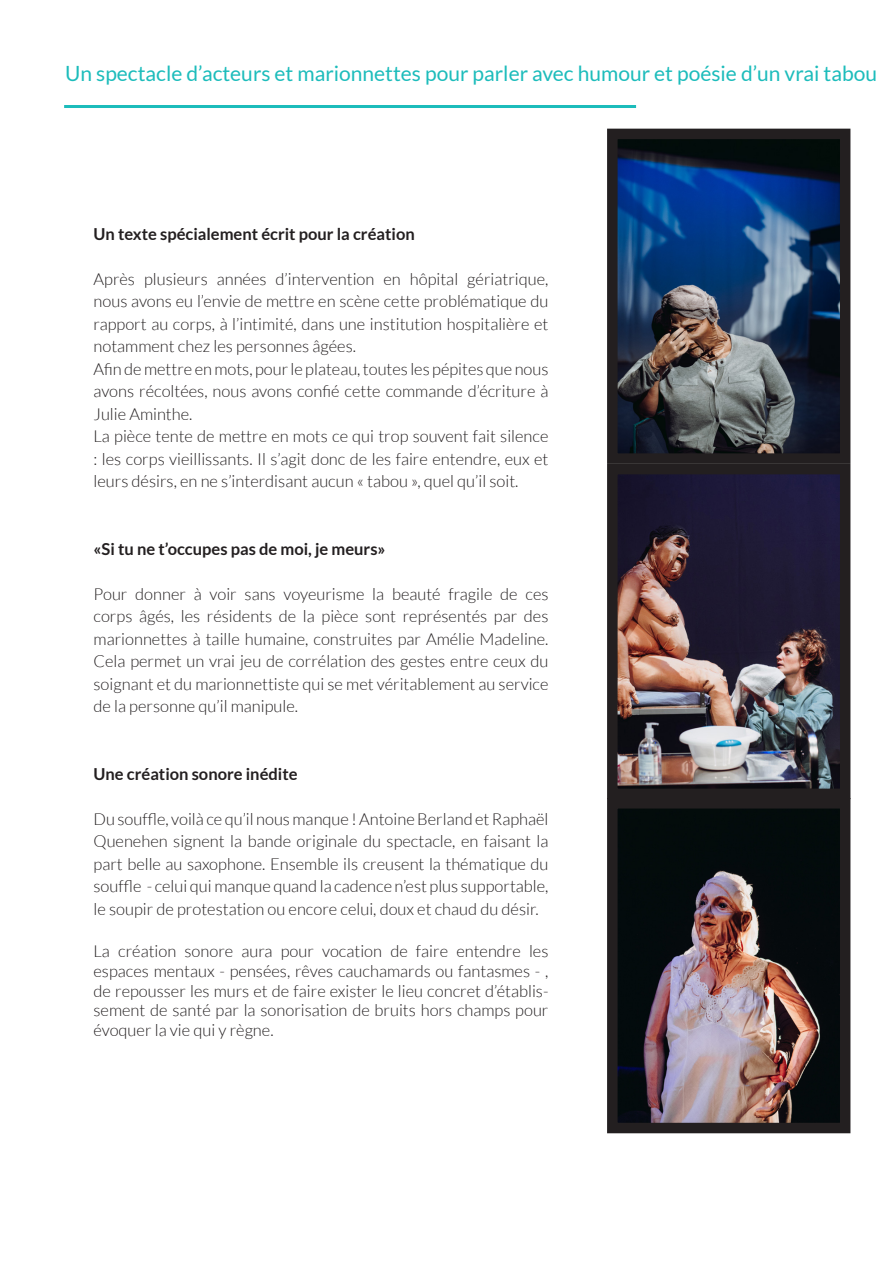
<style>
.page{position:relative;width:893px;height:1263px;background:#fff}
.page>*{position:absolute;margin:0;border:0;box-sizing:border-box;transform-origin:0 0}
.t1{font:21px "Lato";color:#1cbcbb}
.t2{font:300 16.5px/22.5px "Lato";color:#231f20;text-align:justify}
.t3{font:700 16.5px "Lato";color:#231f20}
</style>
<div class="page">
<hr style="left:64px;top:105px;width:572px;height:3px;background:#1cbcbb">
<img style="left:618px;top:475px;width:221px;height:313px">
<div style="left:607px;top:464px;width:243px;height:335px;border:10px solid #231f20"></div>
<img style="left:618px;top:140px;width:221px;height:313px">
<div style="left:607px;top:129px;width:243px;height:335px;border:10px solid #231f20"></div>
<img style="left:618px;top:809px;width:221px;height:313px">
<div style="left:607px;top:798px;width:243px;height:335px;border:10px solid #231f20"></div>
<p class="t1" style="left:65px;top:61px;width:813px">Un spectacle d’acteurs et marionnettes pour parler avec humour et poésie d’un vrai tabou</p>
<p class="t3" style="left:94px;top:224px;width:323px">Un texte spécialement écrit pour la création</p>
<p class="t2" style="left:94px;top:267px;width:456px">Après plusieurs années d’intervention en hôpital gériatrique, nous avons eu l’envie de mettre en scène cette problématique du rapport au corps, à l’intimité, dans une institution hospitalière et notamment chez les personnes âgées.</p>
<p class="t2" style="left:94px;top:357px;width:456px">Afin de mettre en mots, pour le plateau, toutes les pépites que nous avons récoltées, nous avons confié cette commande d’écriture à Julie Aminthe.</p>
<p class="t2" style="left:94px;top:425px;width:456px">La pièce tente de mettre en mots ce qui trop souvent fait silence : les corps vieillissants. Il s’agit donc de les faire entendre, eux et leurs désirs, en ne s’interdisant aucun « tabou », quel qu’il soit.</p>
<p class="t3" style="left:94px;top:539px;width:294px">«Si tu ne t’occupes pas de moi, je meurs»</p>
<p class="t2" style="left:94px;top:582px;width:456px">Pour donner à voir sans voyeurisme la beauté fragile de ces corps âgés, les résidents de la pièce sont représentés par des marionnettes à taille humaine, construites par Amélie Madeline.<br>Cela permet un vrai jeu de corrélation des gestes entre ceux du soignant et du marionnettiste qui se met véritablement au service de la personne qu’il manipule.</p>
<p class="t3" style="left:94px;top:764px;width:205px">Une création sonore inédite</p>
<p class="t2" style="left:94px;top:807px;width:456px">Du souffle, voilà ce qu’il nous manque ! Antoine Berland et Raphaël Quenehen signent la bande originale du spectacle, en faisant la part belle au saxophone. Ensemble ils creusent la thématique du souffle - celui qui manque quand la cadence n’est plus supportable, le soupir de protestation ou encore celui, doux et chaud du désir.</p>
<p class="t2" style="left:94px;top:941px;width:456px;line-height:19.8px">La création sonore aura pour vocation de faire entendre les espaces mentaux - pensées, rêves cauchamards ou fantasmes - , de repousser les murs et de faire exister le lieu concret d’établis&shy;sement de santé par la sonorisation de bruits hors champs pour évoquer la vie qui y règne.</p>
</div>
